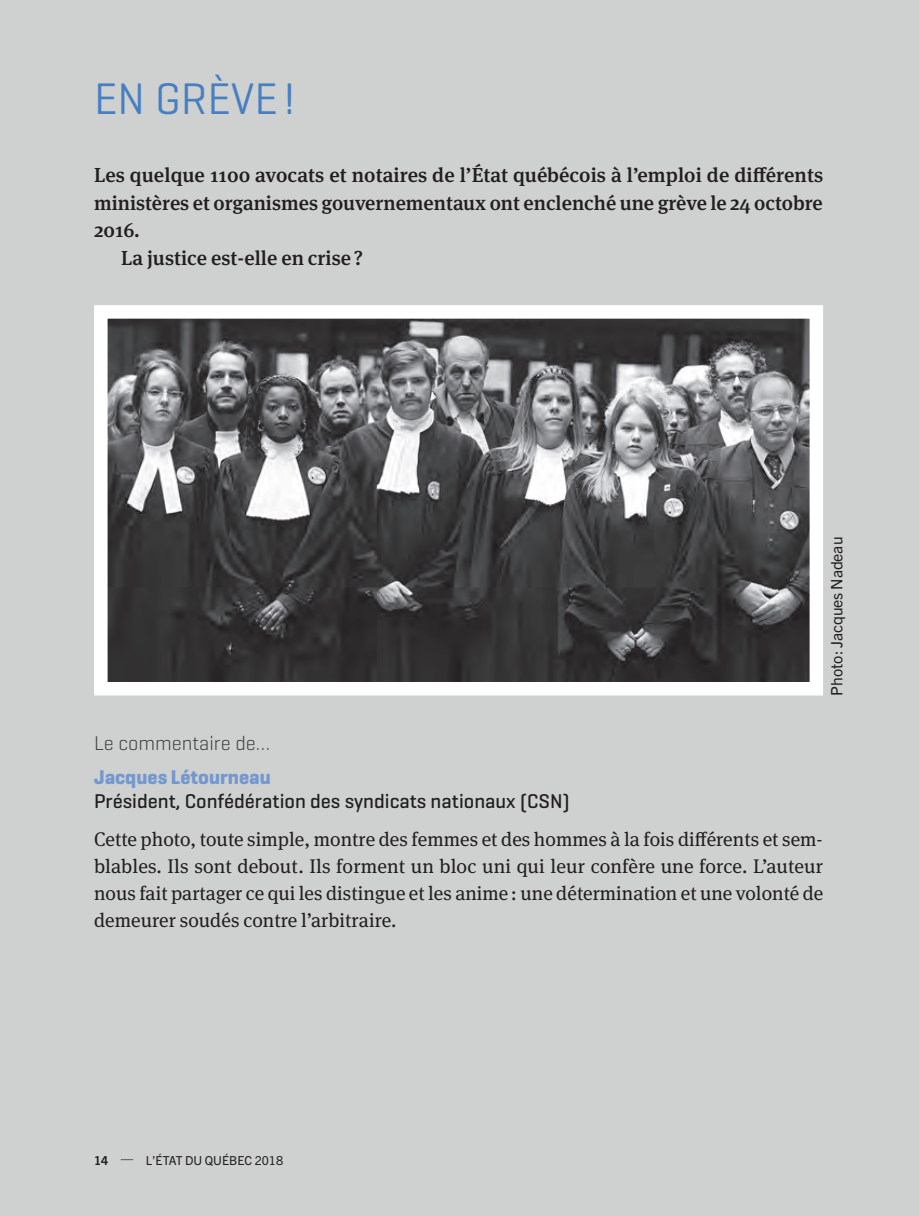
<style>
.page{position:relative;width:919px;height:1216px;background:#cfd1d0}
.page>*{position:absolute;margin:0;border:0;box-sizing:border-box;transform-origin:0 0}
.t1{font:45px "Geogrotesque";color:#4680c2}
.t2{font:500 20.25px "Meta Serif OT";color:#231f20}
.t3{font:500 20.25px "Geogrotesque";color:#231f20}
.t4{font:700 20.25px "Geogrotesque";color:#7497ce}
.t5{font:300 20.25px "Geogrotesque";color:#3e3e3f}
.t6{font:19.8px/27px "Meta Serif OT";color:#231f20;text-align:justify}
.t7{font:15.75px "Trade Gothic Next LT Pro";letter-spacing:-.005em;color:#231f20}
.t8{font:12.38px "Trade Gothic Next LT Pro";color:#231f20}
.s1{font-weight:700}
</style>
<div class="page">
<img style="left:109px;top:320px;width:699px;height:360px">
<div style="left:94px;top:305px;width:729px;height:390px;border:14px solid #fff"></div>
<h1 class="t1" style="left:94px;top:70px;width:203px">EN GRÈVE!</h1>
<p class="t2" style="left:94px;top:163px;width:731px">Les quelque 1100 avocats et notaires de l’État québécois à l’emploi de différents</p>
<p class="t2" style="left:94px;top:190px;width:730px">ministères et organismes gouvernementaux ont enclenché une grève le 24 octobre</p>
<p class="t2" style="left:94px;top:218px;width:47px">2016.</p>
<p class="t2" style="left:121px;top:246px;width:243px">La justice est-elle en crise ?</p>
<p class="t7" style="left:826px;top:696px;width:160px;rotate:-90deg">Photo: Jacques Nadeau</p>
<p class="t5" style="left:94px;top:730px;width:178px">Le commentaire de…</p>
<p class="t4" style="left:94px;top:765px;width:178px">Jacques Létourneau</p>
<p class="t3" style="left:94px;top:789px;width:477px">Président, Confédération des syndicats nationaux (CSN)</p>
<p class="t6" style="left:94px;top:826px;width:731px">Cette photo, toute simple, montre des femmes et des hommes à la fois différents et sem&shy;blables. Ils sont debout. Ils forment un bloc uni qui leur confère une force. L’auteur nous fait partager ce qui les distingue et les anime : une détermination et une volonté de demeurer soudés contre l’arbitraire.</p>
<p class="t8" style="left:94px;top:1151px;width:191px"><span class="s1">14</span> — L’ÉTAT DU QUÉBEC 2018</p>
</div>
